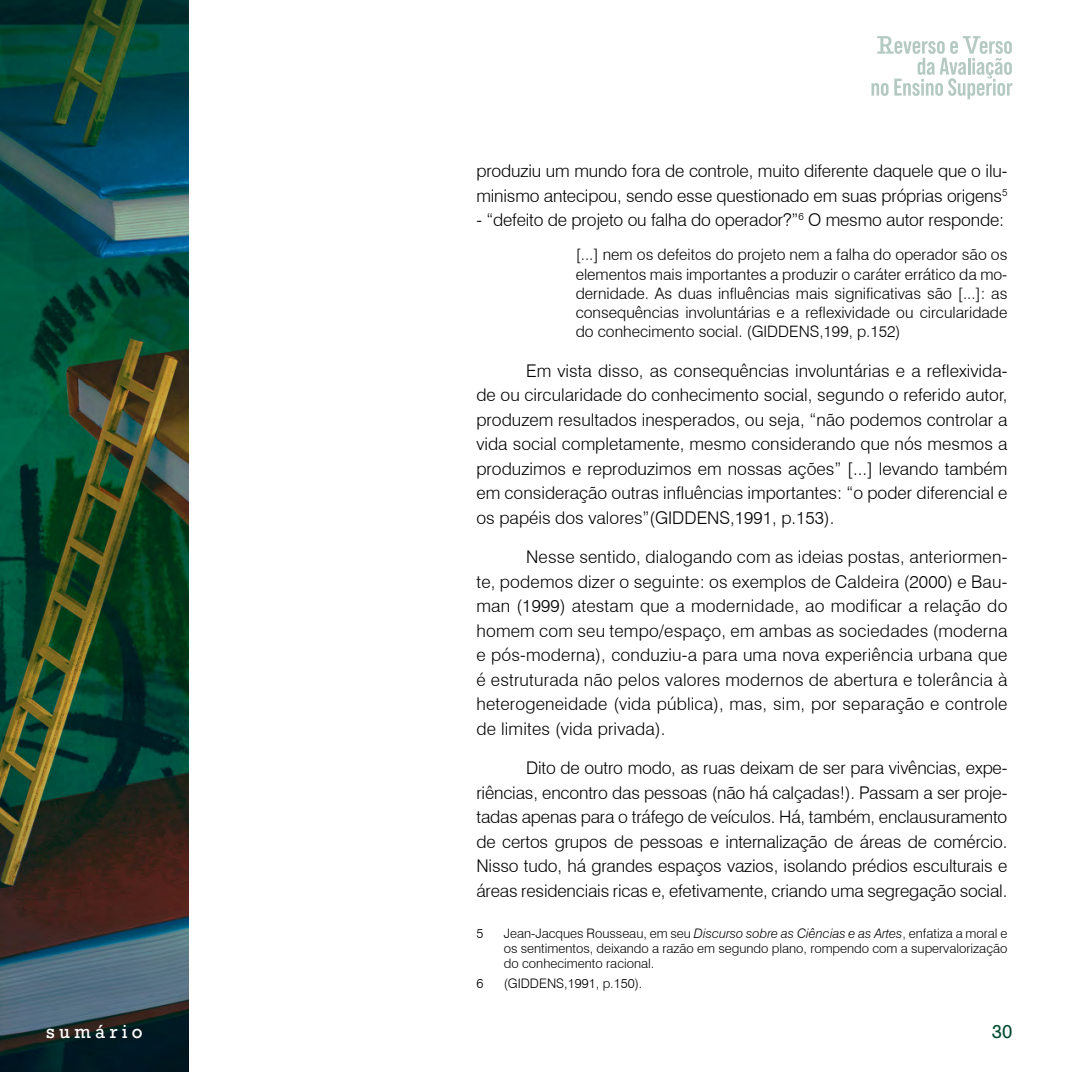
<style>
.page{position:relative;width:1072px;height:1072px;background:#fff}
.page>*{position:absolute;margin:0;border:0;box-sizing:border-box;transform-origin:0 0}
.t1{font:300 17.5px/24.5px "Swiss 721 BT";letter-spacing:-.01em;color:#000;text-align:justify}
.t2{font:17.5px "Rockwell";letter-spacing:.25em;color:#fff}
.t3{font:17.5px "Rockwell";color:#004b30}
.t4{font:300 15.75px/19.2px "Swiss 721 BT";color:#000;text-align:justify}
.t5{font:300 13.12px/14.9px "Swiss 721 BT";color:#000;text-align:justify}
.s1{font-style:italic}
</style>
<div class="page">
<img style="left:0;top:0;width:189px;height:1071px">
<svg style="left:871px;top:36px;width:141px;height:63px"></svg>
<p class="t1" style="left:476px;top:158px;width:532px">produziu um mundo fora de controle, muito diferente daquele que o ilu&shy;minismo antecipou, sendo esse questionado em suas próprias origens<sup>5</sup></p>
<p class="t1" style="left:476px;top:207px;width:529px">- “defeito de projeto ou falha do operador?”<sup>6</sup> O mesmo autor responde:</p>
<p class="t4" style="left:575px;top:245px;width:433px">[...] nem os defeitos do projeto nem a falha do operador são os elementos mais importantes a produzir o caráter errático da mo&shy;dernidade. As duas influências mais significativas são [...]: as consequências involuntárias e a reflexividade ou circularidade do conhecimento social. (GIDDENS,199, p.152)</p>
<p class="t1" style="left:476px;top:358px;width:532px;text-indent:50px">Em vista disso, as consequências involuntárias e a reflexivida&shy;de ou circularidade do conhecimento social, segundo o referido autor, produzem resultados inesperados, ou seja, “não podemos controlar a vida social completamente, mesmo considerando que nós mesmos a produzimos e reproduzimos em nossas ações” [...] levando também em consideração outras influências importantes: “o poder diferencial e os papéis dos valores”(GIDDENS,1991, p.153).</p>
<p class="t1" style="left:476px;top:544px;width:532px;text-indent:50px">Nesse sentido, dialogando com as ideias postas, anteriormen&shy;te, podemos dizer o seguinte: os exemplos de Caldeira (2000) e Bau&shy;man (1999) atestam que a modernidade, ao modificar a relação do homem com seu tempo/espaço, em ambas as sociedades (moderna e pós-moderna), conduziu-a para uma nova experiência urbana que é estruturada não pelos valores modernos de abertura e tolerância à heterogeneidade (vida pública), mas, sim, por separação e controle de limites (vida privada).</p>
<p class="t1" style="left:476px;top:755px;width:532px;text-indent:50px">Dito de outro modo, as ruas deixam de ser para vivências, expe&shy;riências, encontro das pessoas (não há calçadas!). Passam a ser proje&shy;tadas apenas para o tráfego de veículos. Há, também, enclausuramento de certos grupos de pessoas e internalização de áreas de comércio.<br>Nisso tudo, há grandes espaços vazios, isolando prédios esculturais e áreas residenciais ricas e, efetivamente, criando uma segregação social.</p>
<p class="t5" style="left:476px;top:925px;width:8px">5</p>
<p class="t5" style="left:504px;top:925px;width:505px">Jean-Jacques Rousseau, em seu <span class="s1">Discurso sobre as Ciências e as Artes</span>, enfatiza a moral e os sentimentos, deixando a razão em segundo plano, rompendo com a supervalorização do conhecimento racional.</p>
<p class="t5" style="left:476px;top:975px;width:8px">6</p>
<p class="t5" style="left:504px;top:975px;width:140px">(GIDDENS,1991, p.150).</p>
<p class="t2" style="left:46px;top:1020px;width:98px">sumário</p>
<p class="t3" style="left:991px;top:1020px;width:22px">30</p>
</div>
